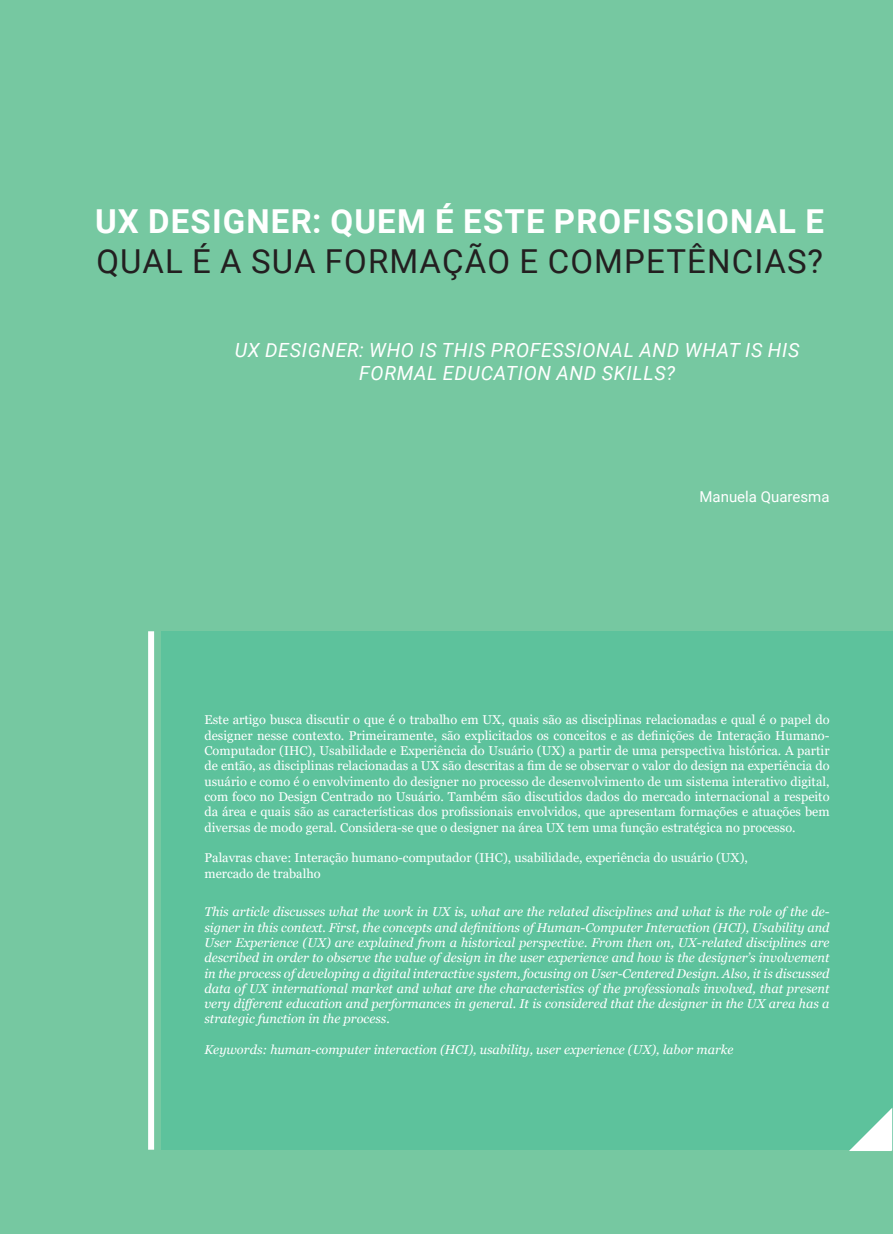
<style>
.page{position:relative;width:893px;height:1234px;background:#fff}
.page>*{position:absolute;margin:0;border:0;box-sizing:border-box;transform-origin:0 0}
.t1{font:700 33px "Roboto";letter-spacing:.035em;color:#fff}
.t2{font:33px "Roboto";letter-spacing:.035em;color:#231f20}
.t3{font:italic 19.5px/23.4px "Roboto";letter-spacing:.035em;color:#fff;text-align:center}
.t4{font:15px "Roboto";color:#fff}
.t5{font:12.75px/15.3px "Georgia";color:#fff;text-align:justify}
.t6{font:italic 12.75px/15.3px "Georgia";color:#fff;text-align:justify}
</style>
<div class="page">
<div style="left:0;top:0;width:893px;height:1233px;background:#76c8a1"></div>
<div style="left:161px;top:631px;width:731px;height:518px;background:#5dc29c"></div>
<div style="left:148px;top:631px;width:6px;height:518px;background:#fff"></div>
<svg style="left:847px;top:1105px;width:46px;height:46px"></svg>
<h1 class="t1" style="left:95px;top:198px;width:730px">UX DESIGNER: QUEM É ESTE PROFISSIONAL E</h1>
<h1 class="t2" style="left:96px;top:238px;width:728px">QUAL É A SUA FORMAÇÃO E COMPETÊNCIAS?</h1>
<h2 class="t3" style="left:235px;top:337px;width:566px">UX DESIGNER: WHO IS THIS PROFESSIONAL AND WHAT IS HIS<br>FORMAL EDUCATION AND SKILLS?</h2>
<p class="t4" style="left:699px;top:486px;width:132px">Manuela Quaresma</p>
<p class="t5" style="left:204px;top:712px;width:627px">Este artigo busca discutir o que é o trabalho em UX, quais são as disciplinas relacionadas e qual é o papel do designer nesse contexto. Primeiramente, são explicitados os conceitos e as definições de Interação Humano-Computador (IHC), Usabilidade e Experiência do Usuário (UX) a partir de uma perspectiva histórica. A partir de então, as disciplinas relacionadas a UX são descritas a fim de se observar o valor do design na experiência do usuário e como é o envolvimento do designer no processo de desenvolvimento de um sistema interativo digital, com foco no Design Centrado no Usuário. Também são discutidos dados do mercado internacional a respeito da área e quais são as características dos profissionais envolvidos, que apresentam formações e atuações bem diversas de modo geral. Considera-se que o designer na área UX tem uma função estratégica no processo.</p>
<p class="t5" style="left:204px;top:850px;width:545px">Palavras chave: Interação humano-computador (IHC), usabilidade, experiência do usuário (UX), mercado de trabalho</p>
<p class="t6" style="left:204px;top:904px;width:627px">This article discusses what the work in UX is, what are the related disciplines and what is the role of the de&shy;signer in this context. First, the concepts and definitions of Human-Computer Interaction (HCI), Usability and User Experience (UX) are explained from a historical perspective. From then on, UX-related disciplines are described in order to observe the value of design in the user experience and how is the designer’s involvement in the process of developing a digital interactive system, focusing on User-Centered Design. Also, it is discussed data of UX international market and what are the characteristics of the professionals involved, that present very different education and performances in general. It is considered that the designer in the UX area has a strategic function in the process.</p>
<p class="t6" style="left:204px;top:1041px;width:531px">Keywords: human-computer interaction (HCI), usability, user experience (UX), labor marke</p>
</div>
